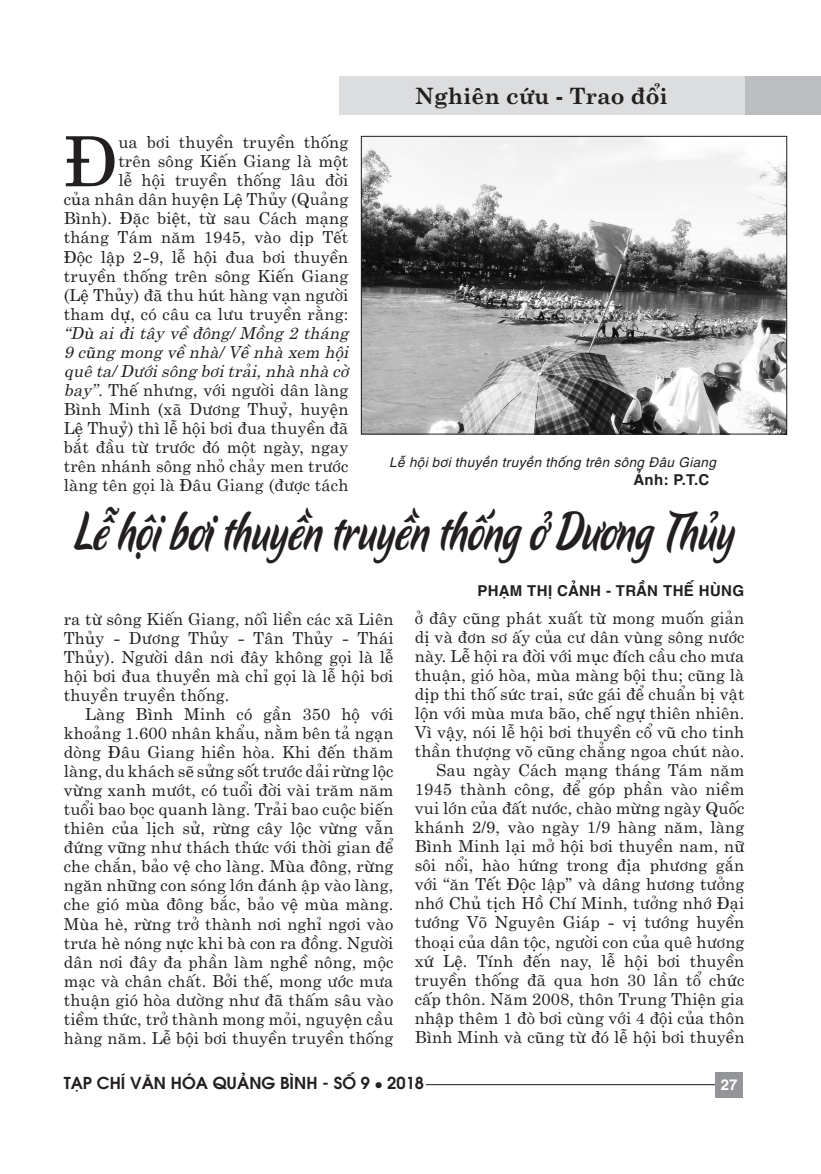
<style>
.page{position:relative;width:821px;height:1174px;background:#fff}
.page>*{position:absolute;margin:0;border:0;box-sizing:border-box;transform-origin:0 0}
.t1{font:69.3px "UTM Centur";color:#231f20}
.t2{font:55.35px "UTM Flavour";color:#231f20;scale:.69 1}
.t3{font:700 22.5px "UTM Centur";color:#231f20}
.t4{font:16.5px/19px "UTM Centur";letter-spacing:.01em;color:#231f20;text-align:justify}
.t5{font:600 16.5px "Avant Garde";color:#231f20}
.t6{font:700 15px "UTM Helve";color:#231f20}
.t7{font:700 15px "UTM Helve";color:#fff}
.t8{font:italic 13.5px "UTM Helve";color:#231f20}
.s1{font-style:italic}
</style>
<div class="page">
<hr style="left:426px;top:1084px;width:292px;height:1px;background:#231f20">
<div style="left:715px;top:1071px;width:28px;height:26px;background:#939598"></div>
<div style="left:744px;top:77px;width:77px;height:38px;background:#bcbdc0"></div>
<div style="left:339px;top:77px;width:405px;height:38px;background:#dcdddf"></div>
<img style="left:363px;top:138px;width:422px;height:294px">
<div style="left:361px;top:136px;width:426px;height:298px;border:1px solid #231f20"></div>
<p class="t4" style="left:64px;top:131px;width:286px;text-align:right">ua bơi thuyền truyền thống<br>trên sông Kiến Giang là một<br>lễ hội truyền thống lâu đời<br>của nhân dân huyện Lệ Thủy (Quảng<br>Bình). Đặc biệt, từ sau Cách mạng tháng Tám năm 1945, vào dịp Tết<br>Độc lập 2-9, lễ hội đua bơi thuyền truyền thống trên sông Kiến Giang (Lệ Thủy) đã thu hút hàng vạn người tham dự, có câu ca lưu truyền rằng:</p>
<p class="t4" style="left:64px;top:321px;width:286px"><span class="s1">“Dù ai đi tây về đông/ Mồng 2 tháng 9 cũng mong về nhà/ Về nhà xem hội quê ta/ Dưới sông bơi trải, nhà nhà cờ bay”.</span> Thế nhưng, với người dân làng Bình Minh (xã Dương Thuỷ, huyện Lệ Thuỷ) thì lễ hội bơi đua thuyền đã bắt đầu từ trước đó một ngày, ngay trên nhánh sông nhỏ chảy men trước làng tên gọi là Đâu Giang (được tách</p>
<h1 class="t1" style="left:64px;top:104px;width:55px">Đ</h1>
<h3 class="t3" style="left:415px;top:76px;width:254px">Nghiên cứu - Trao đổi</h3>
<p class="t8" style="left:389px;top:451px;width:328px">Lễ hội bơi thuyền truyền thống trên sông Đâu Giang</p>
<p class="t6" style="left:634px;top:467px;width:77px">ẢNH: P.T.C</p>
<h2 class="t2" style="left:74px;top:489px;width:959px">Lễ hội bơi thuyền truyền thống ở Dương Thủy</h2>
<p class="t4" style="left:64px;top:607px;width:331px">ra từ sông Kiến Giang, nối liền các xã Liên Thủy - Dương Thủy - Tân Thủy - Thái Thủy). Người dân nơi đây không gọi là lễ hội bơi đua thuyền mà chỉ gọi là lễ hội bơi thuyền truyền thống.</p>
<p class="t4" style="left:64px;top:702px;width:331px;text-indent:21px">Làng Bình Minh có gần 350 hộ với khoảng 1.600 nhân khẩu, nằm bên tả ngạn dòng Đâu Giang hiền hòa. Khi đến thăm làng, du khách sẽ sửng sốt trước dải rừng lộc vừng xanh mướt, có tuổi đời vài trăm năm tuổi bao bọc quanh làng. Trải bao cuộc biến thiên của lịch sử, rừng cây lộc vừng vẫn đứng vững như thách thức với thời gian để che chắn, bảo vệ cho làng. Mùa đông, rừng ngăn những con sóng lớn đánh ập vào làng, che gió mùa đông bắc, bảo vệ mùa màng.<br>Mùa hè, rừng trở thành nơi nghỉ ngơi vào trưa hè nóng nực khi bà con ra đồng. Người dân nơi đây đa phần làm nghề nông, mộc mạc và chân chất. Bởi thế, mong ước mưa thuận gió hòa dường như đã thấm sâu vào tiềm thức, trở thành mong mỏi, nguyện cầu hàng năm. Lễ bội bơi thuyền truyền thống</p>
<p class="t6" style="left:477px;top:578px;width:103px">PHẠM TH Ị CẢNH</p>
<p class="t6" style="left:606px;top:578px;width:31px">- TRẦN</p>
<p class="t6" style="left:663px;top:578px;width:70px">THẾ HÙNG</p>
<p class="t4" style="left:415px;top:606px;width:331px;text-align:right">ở đây cũng phát xuất từ mong muốn giản dị và đơn sơ ấy của cư dân vùng sông nước này. Lễ hội ra đời với mục đích cầu cho mưa thuận, gió hòa, mùa màng bội thu; cũng là dịp thi thố sức trai, sức gái để chuẩn bị vật lộn với mùa mưa bão, chế ngự thiên nhiên.<br>Vì vậy, nói lễ hội bơi thuyền cổ vũ cho tinh thần thượng võ cũng chẳng ngoa chút nào.<br>Sau ngày Cách mạng tháng Tám năm 1945 thành công, để góp phần vào niềm vui lớn của đất nước, chào mừng ngày Quốc khánh 2/9, vào ngày 1/9 hàng năm, làng Bình Minh lại mở hội bơi thuyền nam, nữ sôi nổi, hào hứng trong địa phương gắn với “ăn Tết Độc lập” và dâng hương tưởng nhớ Chủ tịch Hồ Chí Minh, tưởng nhớ Đại tướng Võ Nguyên Giáp - vị tướng huyền thoại của dân tộc, người con của quê hương xứ Lệ. Tính đến nay, lễ hội bơi thuyền truyền thống đã qua hơn 30 lần tổ chức cấp thôn. Năm 2008, thôn Trung Thiện gia nhập thêm 1 đò bơi cùng với 4 đội của thôn Bình Minh và cũng từ đó lễ hội bơi thuyền</p>
<p class="t5" style="left:64px;top:1069px;width:362px">TẠP CHÍ VĂN HÓA QUẢNG BÌNH - SỐ 9 ● 2018</p>
<p class="t7" style="left:720px;top:1072px;width:19px">27</p>
</div>
